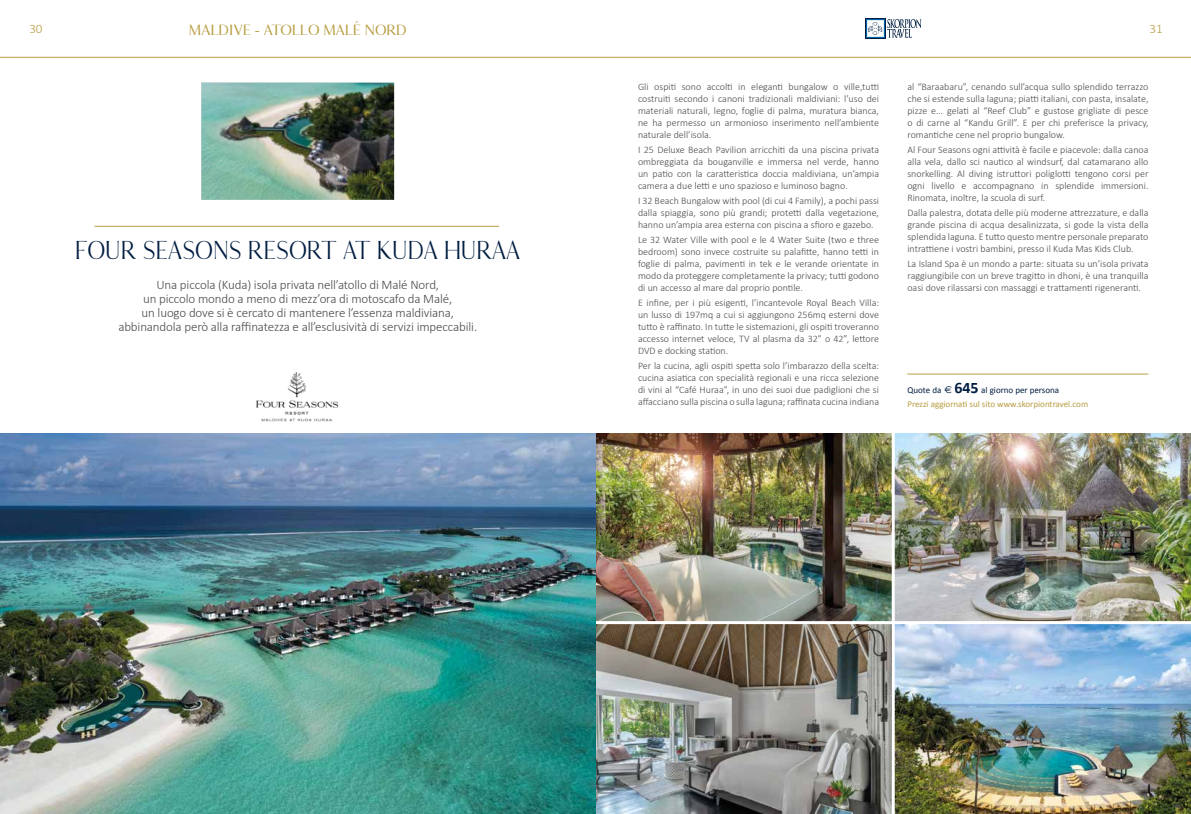
<style>
.page{position:relative;width:1191px;height:814px;background:#fff}
.page>*{position:absolute;margin:0;border:0;box-sizing:border-box;transform-origin:0 0}
.t1{font:28px "Jouleset Jaques Serif";color:#011e41;scale:.9 1}
.t2{font:700 16px "Jouleset Jacques Serif";color:#b79d41}
.t3{font:300 13px/14px "Calibri";letter-spacing:-.01em;color:#4a4a49;text-align:center}
.t4{font:300 13px "Calibri";color:#b79d41}
.t5{font:300 10px/12px "Calibri";color:#4a4a49;text-align:justify}
.t6{font:9px/14px "Calibri";color:#b79d41}
.s1{color:#011e41}
.s2{font-family:"Euro Sans";font-size:10px;color:#011e41}
.s3{font-weight:700;font-size:16px;color:#011e41}
</style>
<div class="page">
<hr style="left:0;top:57px;width:1191px;height:1px;background:#b79d41">
<div style="left:865px;top:18px;width:21px;height:21px;background:#011e41"></div>
<div style="left:866px;top:19px;width:18px;height:19px;background:#daeeed"></div>
<svg style="left:868px;top:19px;width:53px;height:19px"></svg>
<hr style="left:94px;top:226px;width:405px;height:1px;background:#b79d41">
<hr style="left:907px;top:373px;width:241px;height:1px;background:#b79d41">
<img style="left:595px;top:624px;width:296px;height:190px">
<img style="left:595px;top:434px;width:296px;height:187px">
<img style="left:894px;top:624px;width:297px;height:190px">
<img style="left:894px;top:434px;width:297px;height:187px">
<img style="left:0;top:434px;width:595px;height:380px">
<img style="left:201px;top:83px;width:193px;height:117px">
<img style="left:256px;top:372px;width:83px;height:50px">
<h2 class="t2" style="left:189px;top:20px;width:219px">MALDIVE - ATOLLO MALÉ NORD</h2>
<h3 class="t4" style="left:29px;top:21px;width:15px">30</h3>
<h3 class="t4" style="left:1149px;top:21px;width:15px">31</h3>
<p class="t5" style="left:907px;top:81px;width:242px">al “Baraabaru”, cenando sull’acqua sullo splendido terrazzo che si estende sulla laguna; piatti italiani, con pasta, insalate, pizze e... gelati al “Reef Club” e gustose grigliate di pesce o di carne al “Kandu Grill”. E per chi preferisce la privacy, romantiche cene nel proprio bungalow.</p>
<p class="t5" style="left:907px;top:144px;width:242px">Al Four Seasons ogni attività è facile e piacevole: dalla canoa alla vela, dallo sci nautico al windsurf, dal catamarano allo snorkelling. Al diving istruttori poliglotti tengono corsi per ogni livello e accompagnano in splendide immersioni.<br>Rinomata, inoltre, la scuola di surf.</p>
<p class="t5" style="left:907px;top:206px;width:242px">Dalla palestra, dotata delle più moderne attrezzature, e dalla grande piscina di acqua desalinizzata, si gode la vista della splendida laguna. E tutto questo mentre personale preparato intrattiene i vostri bambini, presso il Kuda Mas Kids Club.</p>
<p class="t5" style="left:907px;top:257px;width:242px">La Island Spa è un mondo a parte: situata su un’isola privata raggiungibile con un breve tragitto in dhoni, è una tranquilla</p>
<p class="t5" style="left:638px;top:81px;width:242px">Gli ospiti sono accolti in eleganti bungalow o ville,tutti costruiti secondo i canoni tradizionali maldiviani: l’uso dei materiali naturali, legno, foglie di palma, muratura bianca, ne ha permesso un armonioso inserimento nell’ambiente naturale dell’isola.</p>
<p class="t5" style="left:638px;top:144px;width:242px">I 25 Deluxe Beach Pavilion arricchiti da una piscina privata ombreggiata da bouganville e immersa nel verde, hanno un patio con la caratteristica doccia maldiviana, un’ampia camera a due letti e uno spazioso e luminoso bagno.</p>
<p class="t5" style="left:638px;top:194px;width:242px">I 32 Beach Bungalow with pool (di cui 4 Family), a pochi passi dalla spiaggia, sono più grandi; protetti dalla vegetazione, hanno un’ampia area esterna con piscina a sfioro e gazebo.</p>
<p class="t5" style="left:638px;top:233px;width:242px">Le 32 Water Ville with pool e le 4 Water Suite (two e three bedroom) sono invece costruite su palafitte, hanno tetti in foglie di palma, pavimenti in tek e le verande orientate in modo da proteggere completamente la privacy; tutti godono di un accesso al mare dal proprio pontile.</p>
<p class="t5" style="left:638px;top:296px;width:242px">E infine, per i più esigenti, l’incantevole Royal Beach Villa: un lusso di 197mq a cui si aggiungono 256mq esterni dove tutto è raffinato. In tutte le sistemazioni, gli ospiti troveranno accesso internet veloce, TV al plasma da 32” o 42”, lettore DVD e docking station.</p>
<p class="t5" style="left:638px;top:359px;width:242px">Per la cucina, agli ospiti spetta solo l’imbarazzo della scelta: cucina asiatica con specialità regionali e una ricca selezione di vini al “Café Huraa”, in uno dei suoi due padiglioni che si affacciano sulla piscina o sulla laguna; raffinata cucina indiana</p>
<h1 class="t1" style="left:75px;top:234px;width:496px">FOUR SEASONS RESORT AT KUDA HURAA</h1>
<h3 class="t3" style="left:156px;top:277px;width:284px">Una piccola (Kuda) isola privata nell’atollo di Malé Nord,</h3>
<p class="t5" style="left:907px;top:281px;width:235px">oasi dove rilassarsi con massaggi e trattamenti rigeneranti.</p>
<h3 class="t3" style="left:118px;top:291px;width:360px">un piccolo mondo a meno di mezz’ora di motoscafo da Malé,<br>un luogo dove si è cercato di mantenere l’essenza maldiviana, abbinandola però alla raffinatezza e all’esclusività di servizi impeccabili.</h3>
<p class="t6" style="left:907px;top:382px;width:182px"><span class="s1">Quote da</span> <span class="s2">e</span> <span class="s3">645</span> <span class="s1">al giorno per persona<br></span>Prezzi aggiornati sul sito www.skorpiontravel.com</p>
</div>
